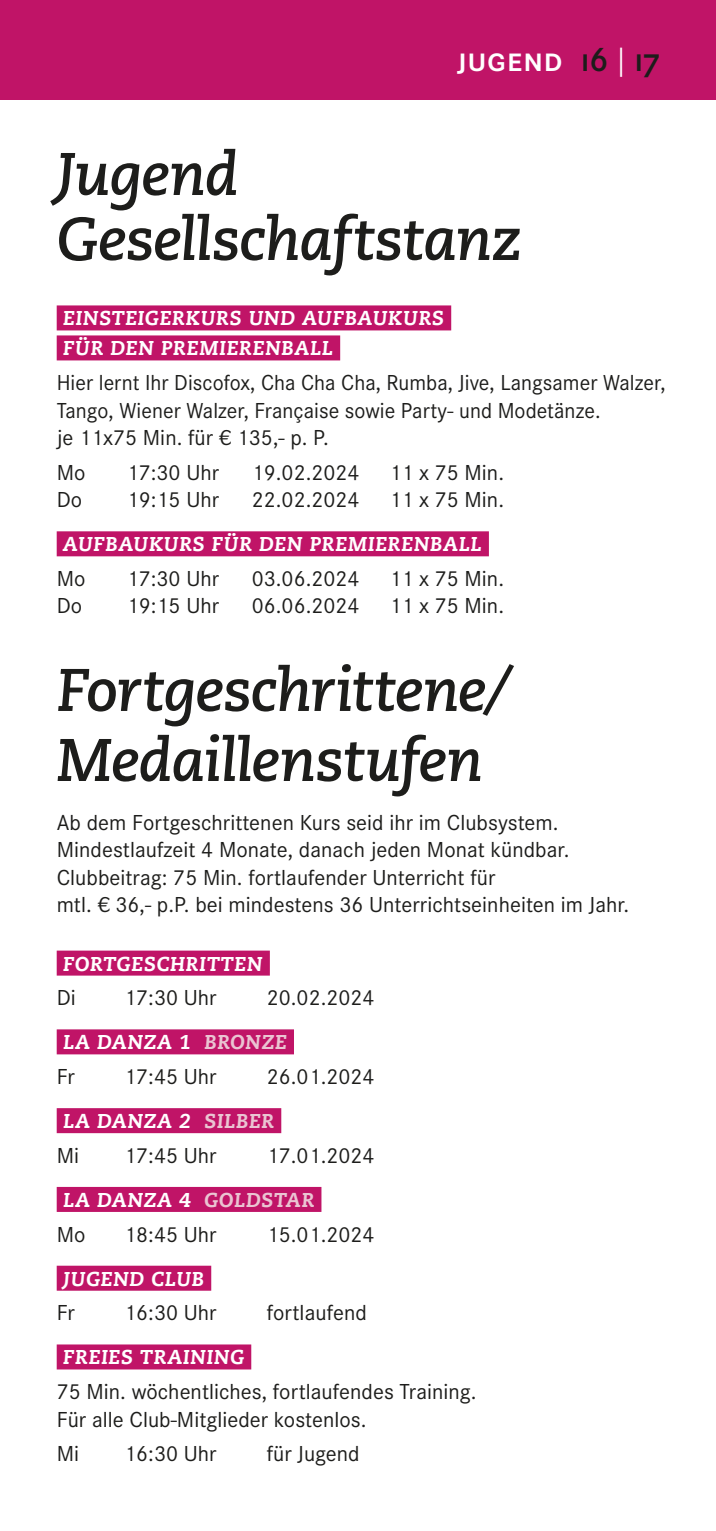
<style>
.page{position:relative;width:716px;height:1531px;background:#fff}
.page>*{position:absolute;margin:0;border:0;box-sizing:border-box;transform-origin:0 0}
.t1{font:italic 700 60px/65px "Caecilia LT Std";letter-spacing:-.02em;color:#1d1d1b}
.t2{font:600 35px "Corporate SSC";letter-spacing:.02em;color:#fff}
.t3{font:22.5px/27.5px "Corporate S";color:#1d1d1b}
.t4{font:italic 800 20px/30px "Caecilia LT Std";letter-spacing:.035em;color:#fff}
.s1{color:#1d1d1b}
.s2{font-weight:300}
.s3{color:#eac4d2}
</style>
<div class="page">
<div style="left:0;top:0;width:716px;height:99px;background:#c01467"></div>
<div style="left:57px;top:305px;width:394px;height:25px;background:#c01467"></div>
<div style="left:57px;top:335px;width:283px;height:25px;background:#c01467"></div>
<div style="left:57px;top:531px;width:432px;height:25px;background:#c01467"></div>
<div style="left:57px;top:950px;width:213px;height:25px;background:#c01467"></div>
<div style="left:57px;top:1029px;width:237px;height:25px;background:#c01467"></div>
<div style="left:57px;top:1108px;width:224px;height:25px;background:#c01467"></div>
<div style="left:57px;top:1187px;width:264px;height:25px;background:#c01467"></div>
<div style="left:57px;top:1265px;width:154px;height:25px;background:#c01467"></div>
<div style="left:57px;top:1344px;width:194px;height:25px;background:#c01467"></div>
<h2 class="t2" style="left:457px;top:39px;width:204px">jugend <span class="s1">16</span> <span class="s2">|</span> <span class="s1">17</span></h2>
<h1 class="t1" style="left:57px;top:143px;width:466px">Jugend<br>Gesellschaftstanz</h1>
<p class="t4" style="left:63px;top:304px;width:382px">EINSTEIGERKURS UND AUFBAUKURS<br>FÜR DEN PREMIERENBALL</p>
<p class="t3" style="left:57px;top:368px;width:610px">Hier lernt Ihr Discofox, Cha Cha Cha, Rumba, Jive, Langsamer Walzer,<br>Tango, Wiener Walzer, Française sowie Party- und Modetänze.<br>je 11x75 Min. für € 135,- p. P.</p>
<p class="t3" style="left:57px;top:458px;width:30px">Mo</p>
<p class="t3" style="left:127px;top:458px;width:94px">17:30 Uhr</p>
<p class="t3" style="left:252px;top:458px;width:109px">19.02.2024</p>
<p class="t3" style="left:389px;top:458px;width:116px">11 x 75 Min.</p>
<p class="t3" style="left:57px;top:485px;width:27px">Do</p>
<p class="t3" style="left:127px;top:485px;width:94px">19:15 Uhr</p>
<p class="t3" style="left:252px;top:485px;width:109px">22.02.2024</p>
<p class="t3" style="left:389px;top:485px;width:116px">11 x 75 Min.</p>
<p class="t4" style="left:63px;top:530px;width:420px">AUFBAUKURS FÜR DEN PREMIERENBALL</p>
<p class="t3" style="left:57px;top:564px;width:30px">Mo</p>
<p class="t3" style="left:127px;top:564px;width:94px">17:30 Uhr</p>
<p class="t3" style="left:252px;top:564px;width:109px">03.06.2024</p>
<p class="t3" style="left:389px;top:564px;width:116px">11 x 75 Min.</p>
<p class="t3" style="left:57px;top:591px;width:27px">Do</p>
<p class="t3" style="left:127px;top:591px;width:94px">19:15 Uhr</p>
<p class="t3" style="left:252px;top:591px;width:109px">06.06.2024</p>
<p class="t3" style="left:389px;top:591px;width:116px">11 x 75 Min.</p>
<h1 class="t1" style="left:57px;top:656px;width:454px;line-height:70px">Fortgeschrittene/<br>Medaillenstufen</h1>
<p class="t3" style="left:57px;top:808px;width:574px">Ab dem Fortgeschrittenen Kurs seid ihr im Clubsystem.<br>Mindestlaufzeit 4 Monate, danach jeden Monat kündbar.<br>Clubbeitrag: 75 Min. fortlaufender Unterricht für<br>mtl. € 36,- p.P. bei mindestens 36 Unterrichtseinheiten im Jahr.</p>
<p class="t4" style="left:63px;top:949px;width:201px">FORTGESCHRITTEN</p>
<p class="t3" style="left:57px;top:983px;width:21px">Di</p>
<p class="t3" style="left:124px;top:983px;width:94px">17:30 Uhr</p>
<p class="t3" style="left:267px;top:983px;width:109px">20.02.2024</p>
<p class="t4" style="left:63px;top:1028px;width:225px">LA DANZA 1 <span class="s3">BRONZE</span></p>
<p class="t3" style="left:57px;top:1062px;width:19px">Fr</p>
<p class="t3" style="left:124px;top:1062px;width:94px">17:45 Uhr</p>
<p class="t3" style="left:267px;top:1062px;width:109px">26.01.2024</p>
<p class="t4" style="left:63px;top:1106px;width:212px">LA DANZA 2 <span class="s3">SILBER</span></p>
<p class="t3" style="left:57px;top:1141px;width:24px">Mi</p>
<p class="t3" style="left:124px;top:1141px;width:94px">17:45 Uhr</p>
<p class="t3" style="left:267px;top:1141px;width:109px">17.01.2024</p>
<p class="t4" style="left:63px;top:1185px;width:253px">LA DANZA 4 <span class="s3">GOLDSTAR</span></p>
<p class="t3" style="left:57px;top:1219px;width:30px">Mo</p>
<p class="t3" style="left:124px;top:1219px;width:94px">18:45 Uhr</p>
<p class="t3" style="left:267px;top:1219px;width:109px">15.01.2024</p>
<p class="t4" style="left:63px;top:1264px;width:142px">JUGEND CLUB</p>
<p class="t3" style="left:57px;top:1298px;width:19px">Fr</p>
<p class="t3" style="left:124px;top:1298px;width:94px">16:30 Uhr</p>
<p class="t3" style="left:267px;top:1298px;width:102px">fortlaufend</p>
<p class="t4" style="left:63px;top:1343px;width:182px">FREIES TRAINING</p>
<p class="t3" style="left:57px;top:1377px;width:421px">75 Min. wöchentliches, fortlaufendes Training.<br>Für alle Club-Mitglieder kostenlos.</p>
<p class="t3" style="left:57px;top:1439px;width:24px">Mi</p>
<p class="t3" style="left:124px;top:1439px;width:94px">16:30 Uhr</p>
<p class="t3" style="left:267px;top:1439px;width:94px">für Jugend</p>
</div>
